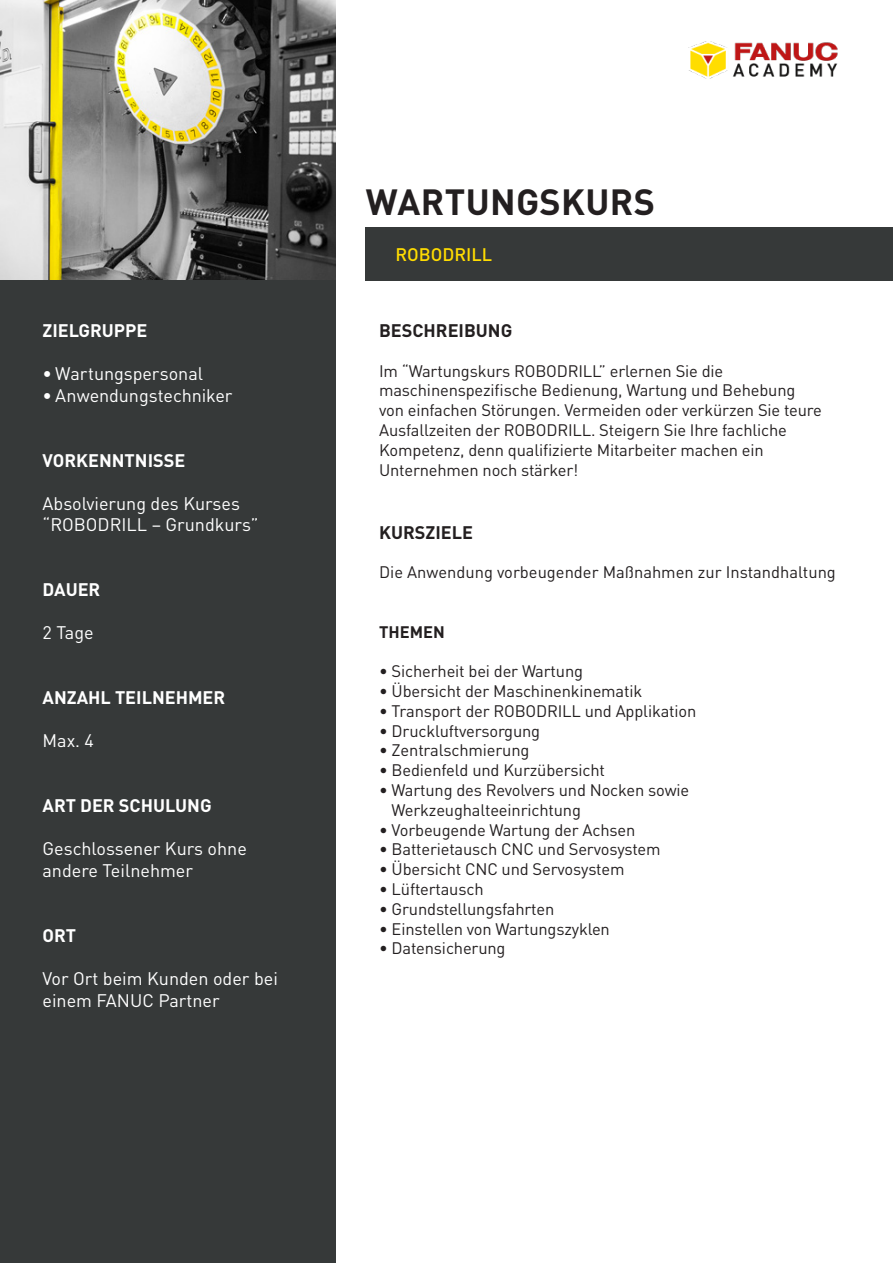
<style>
.page{position:relative;width:893px;height:1263px;background:#fff}
.page>*{position:absolute;margin:0;border:0;box-sizing:border-box;transform-origin:0 0}
.t1{font:700 36px "DIN Pro";letter-spacing:.01em;color:#231f20}
.t2{font:18px/21.6px "DIN Pro";color:#fff}
.t3{font:700 18px "DIN Pro";color:#fff}
.t4{font:700 18px "DIN Pro";color:#231f20}
.t5{font:500 18px "DIN Pro";color:#ffdc01}
.t6{font:16.5px/19.8px "DIN Pro";letter-spacing:-.01em;color:#231f20}
.t7{font:700 16.5px "DIN Pro";color:#231f20}
</style>
<div class="page">
<img style="left:689px;top:41px;width:149px;height:38px">
<img style="left:0;top:0;width:336px;height:281px">
<div style="left:366px;top:227px;width:527px;height:54px;background:#363939"></div>
<div style="left:0;top:281px;width:336px;height:982px;background:#363939"></div>
<p class="t3" style="left:43px;top:318px;width:106px">ZIELGRUPPE</p>
<p class="t2" style="left:43px;top:362px;width:162px">• Wartungspersonal</p>
<p class="t2" style="left:43px;top:384px;width:191px">• Anwendungstechniker</p>
<p class="t3" style="left:43px;top:448px;width:144px">VORKENNTNISSE</p>
<p class="t2" style="left:43px;top:492px;width:218px">Absolvierung des Kurses “ROBODRILL – Grundkurs”</p>
<p class="t3" style="left:43px;top:578px;width:59px">DAUER</p>
<p class="t2" style="left:43px;top:622px;width:53px">2 Tage</p>
<p class="t3" style="left:43px;top:686px;width:184px">ANZAHL TEILNEHMER</p>
<p class="t2" style="left:43px;top:730px;width:53px">Max. 4</p>
<p class="t3" style="left:43px;top:794px;width:170px">ART DER SCHULUNG</p>
<p class="t2" style="left:43px;top:838px;width:206px">Geschlossener Kurs ohne andere Teilnehmer</p>
<p class="t3" style="left:43px;top:923px;width:35px">ORT</p>
<p class="t2" style="left:43px;top:967px;width:237px">Vor Ort beim Kunden oder bei einem FANUC Partner</p>
<p class="t1" style="left:366px;top:178px;width:291px">WARTUNGSKURS</p>
<p class="t5" style="left:395px;top:243px;width:98px">ROBODRILL</p>
<p class="t4" style="left:379px;top:318px;width:135px">BESCHREIBUNG</p>
<p class="t6" style="left:379px;top:360px;width:444px">Im “Wartungskurs ROBODRILL” erlernen Sie die maschinenspezifische Bedienung, Wartung und Behebung von einfachen Störungen. Vermeiden oder verkürzen Sie teure Ausfallzeiten der ROBODRILL. Steigern Sie Ihre fachliche Kompetenz, denn qualifizierte Mitarbeiter machen ein Unternehmen noch stärker!</p>
<p class="t4" style="left:379px;top:520px;width:95px">KURSZIELE</p>
<p class="t6" style="left:379px;top:562px;width:458px">Die Anwendung vorbeugender Maßnahmen zur Instandhaltung</p>
<p class="t7" style="left:379px;top:621px;width:67px">THEMEN</p>
<p class="t6" style="left:379px;top:661px;width:205px">• Sicherheit bei der Wartung</p>
<p class="t6" style="left:379px;top:681px;width:265px">• Übersicht der Maschinenkinematik</p>
<p class="t6" style="left:379px;top:701px;width:319px">• Transport der ROBODRILL und Applikation</p>
<p class="t6" style="left:379px;top:720px;width:163px">• Druckluftversorgung</p>
<p class="t6" style="left:379px;top:740px;width:152px">• Zentralschmierung</p>
<p class="t6" style="left:379px;top:760px;width:227px">• Bedienfeld und Kurzübersicht</p>
<p class="t6" style="left:392px;top:780px;width:299px;text-indent:-13px">• Wartung des Revolvers und Nocken sowie<br>Werkzeughalteeinrichtung</p>
<p class="t6" style="left:379px;top:819px;width:258px">• Vorbeugende Wartung der Achsen</p>
<p class="t6" style="left:379px;top:839px;width:283px">• Batterietausch CNC und Servosystem</p>
<p class="t6" style="left:379px;top:859px;width:247px">• Übersicht CNC und Servosystem</p>
<p class="t6" style="left:379px;top:879px;width:106px">• Lüftertausch</p>
<p class="t6" style="left:379px;top:899px;width:177px">• Grundstellungsfahrten</p>
<p class="t6" style="left:379px;top:918px;width:232px">• Einstellen von Wartungszyklen</p>
<p class="t6" style="left:379px;top:938px;width:128px">• Datensicherung</p>
</div>
